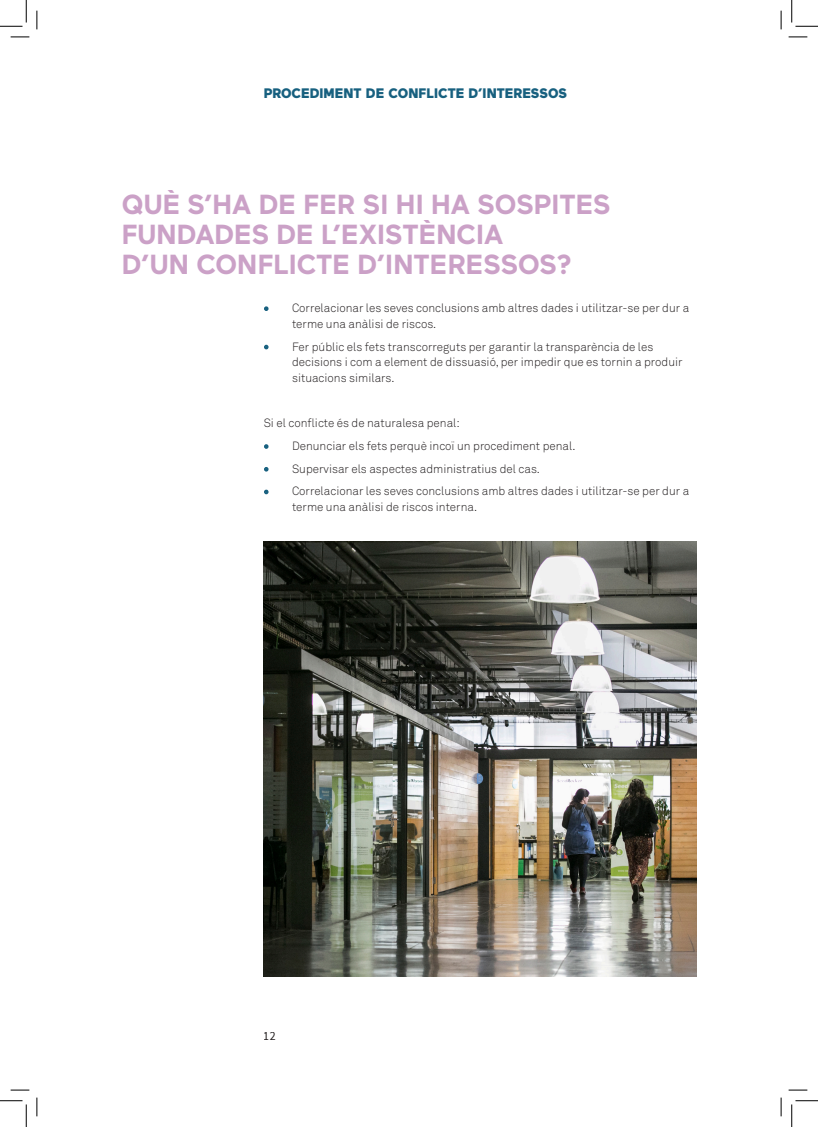
<style>
.page{position:relative;width:818px;height:1127px;background:#fff}
.page>*{position:absolute;margin:0;border:0;box-sizing:border-box;transform-origin:0 0}
.Capitol{font:700 27.5px/30px "Maax";color:#cba1c7}
.t1{font:900 13.75px "Maax";color:#17607f}
.t2{font:12.5px "Source Sans Pro";color:#231f20;scale:.95 1}
.tabulat{font:11.88px/15.6px "Akkurat Light Pro";color:#231f20}
.s1{font-family:"Akkurat Pro";color:#17607f}
</style>
<div class="page">
<img style="left:264px;top:541px;width:432px;height:435px">
<svg style="left:11px;top:36px;width:18px;height:2px"></svg>
<svg style="left:788px;top:36px;width:19px;height:2px"></svg>
<svg style="left:11px;top:1089px;width:18px;height:1px"></svg>
<svg style="left:788px;top:1089px;width:19px;height:1px"></svg>
<svg style="left:36px;top:11px;width:2px;height:18px"></svg>
<svg style="left:36px;top:1097px;width:2px;height:18px"></svg>
<svg style="left:780px;top:11px;width:2px;height:18px"></svg>
<svg style="left:780px;top:1097px;width:2px;height:18px"></svg>
<svg style="left:0;top:0;width:27px;height:27px"></svg>
<svg style="left:0;top:1100px;width:27px;height:26px"></svg>
<svg style="left:791px;top:0;width:27px;height:27px"></svg>
<svg style="left:791px;top:1100px;width:27px;height:26px"></svg>
<p class="t1" style="left:264px;top:85px;width:305px">PROCEDIMENT DE CONFLICTE D’INTERESSOS</p>
<p class="Capitol" style="left:122px;top:190px;width:490px">QUÈ S’HA DE FER SI HI HA SOSPITES<br>FUNDADES DE L’EXISTÈNCIA<br>D’UN CONFLICTE D’INTERESSOS?</p>
<p class="tabulat" style="left:292px;top:300px;width:399px;text-indent:-28px"><span class="s1">•</span> Correlacionar les seves conclusions amb altres dades i utilitzar-se per dur a terme una anàlisi de riscos.</p>
<p class="tabulat" style="left:292px;top:339px;width:392px;text-indent:-28px"><span class="s1">•</span> Fer públic els fets transcorreguts per garantir la transparència de les decisions i com a element de dissuasió, per impedir que es tornin a produir situacions similars.</p>
<p class="tabulat" style="left:264px;top:415px;width:198px">Si el conflicte és de naturalesa penal:</p>
<p class="tabulat" style="left:264px;top:438px;width:313px"><span class="s1">•</span> Denunciar els fets perquè incoï un procediment penal.</p>
<p class="tabulat" style="left:264px;top:461px;width:278px"><span class="s1">•</span> Supervisar els aspectes administratius del cas.</p>
<p class="tabulat" style="left:292px;top:483px;width:399px;text-indent:-28px"><span class="s1">•</span> Correlacionar les seves conclusions amb altres dades i utilitzar-se per dur a terme una anàlisi de riscos interna.</p>
<p class="t2" style="left:264px;top:1028px;width:14px">12</p>
</div>
